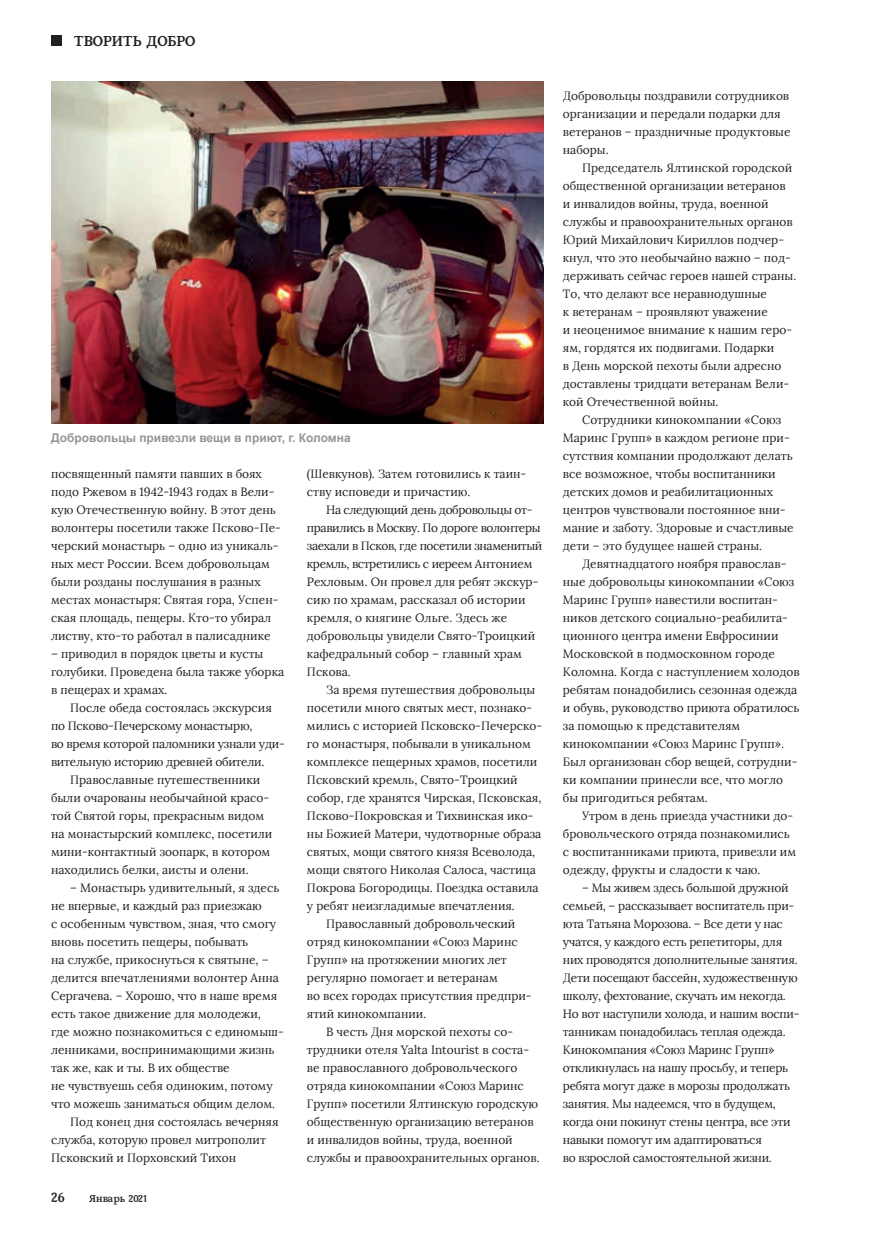
<style>
.page{position:relative;width:872px;height:1234px;background:#fff}
.page>*{position:absolute;margin:0;border:0;box-sizing:border-box;transform-origin:0 0}
.t1{font:19.5px "Fowviel";color:#231f20}
.t2{font:18px "Fowviel";color:#231f20}
.t3{font:13.5px "Fowviel";color:#231f20}
.t4{font:12px/18px "Lora";color:#231f20}
.t5{font:12px/18px "Lora";letter-spacing:-.02em;color:#231f20}
.t6{font:700 12px "Arial";color:#939598}
</style>
<div class="page">
<div style="left:51px;top:36px;width:10px;height:10px;background:#231f20"></div>
<img style="left:51px;top:82px;width:493px;height:341px">
<h1 class="t1" style="left:74px;top:32px;width:123px">ТВОРИТЬ ДОБРО</h1>
<p class="t6" style="left:51px;top:429px;width:301px">Добровольцы привезли вещи в приют, г. Коломна</p>
<p class="t4" style="left:51px;top:464px;width:231px">посвященный памяти павших в боях подо Ржевом в 1942-1943 годах в Вели&shy;кую Отечественную войну. В этот день волонтеры посетили также Псково-Пе&shy;черский монастырь – одно из уникаль&shy;ных мест России. Всем добровольцам были розданы послушания в разных местах монастыря: Святая гора, Успен&shy;ская площадь, пещеры. Кто-то убирал листву, кто-то работал в палисаднике</p>
<p class="t4" style="left:51px;top:644px;width:235px">– приводил в порядок цветы и кусты голубики. Проведена была также уборка в пещерах и храмах.</p>
<p class="t4" style="left:70px;top:698px;width:203px">После обеда состоялась экскурсия</p>
<p class="t5" style="left:51px;top:716px;width:203px">по Псково-Печерскому монастырю,</p>
<p class="t5" style="left:51px;top:734px;width:235px">во время которой паломники узнали уди-</p>
<p class="t5" style="left:51px;top:752px;width:215px">вительную историю древней обители.</p>
<p class="t4" style="left:70px;top:770px;width:191px">Православные путешественники</p>
<p class="t4" style="left:51px;top:788px;width:220px">были очарованы необычайной красо-</p>
<p class="t4" style="left:51px;top:806px;width:215px">той Святой горы, прекрасным видом</p>
<p class="t4" style="left:51px;top:824px;width:223px">на монастырский комплекс, посетили</p>
<p class="t4" style="left:51px;top:842px;width:221px">мини-контактный зоопарк, в котором</p>
<p class="t4" style="left:51px;top:860px;width:199px">находились белки, аисты и олени.</p>
<p class="t4" style="left:70px;top:878px;width:211px">– Монастырь удивительный, я здесь</p>
<p class="t4" style="left:51px;top:896px;width:212px">не впервые, и каждый раз приезжаю</p>
<p class="t4" style="left:51px;top:914px;width:227px">с особенным чувством, зная, что смогу</p>
<p class="t4" style="left:51px;top:932px;width:199px">вновь посетить пещеры, побывать</p>
<p class="t4" style="left:51px;top:950px;width:219px">на службе, прикоснуться к святыне, –</p>
<p class="t4" style="left:51px;top:968px;width:229px">делится впечатлениями волонтер Анна</p>
<p class="t4" style="left:51px;top:986px;width:228px">Сергачева. – Хорошо, что в наше время</p>
<p class="t4" style="left:51px;top:1004px;width:211px">есть такое движение для молодежи,</p>
<p class="t4" style="left:51px;top:1022px;width:234px">где можно познакомиться с единомыш-</p>
<p class="t4" style="left:51px;top:1040px;width:225px">ленниками, воспринимающими жизнь</p>
<p class="t4" style="left:51px;top:1058px;width:180px">так же, как и ты. В их обществе</p>
<p class="t4" style="left:51px;top:1076px;width:223px">не чувствуешь себя одиноким, потому</p>
<p class="t4" style="left:51px;top:1094px;width:225px">что можешь заниматься общим делом.</p>
<p class="t4" style="left:70px;top:1112px;width:210px">Под конец дня состоялась вечерняя</p>
<p class="t4" style="left:51px;top:1130px;width:216px">служба, которую провел митрополит</p>
<p class="t4" style="left:51px;top:1148px;width:187px">Псковский и Порховский Тихон</p>
<h2 class="t2" style="left:51px;top:1188px;width:15px">26</h2>
<p class="t3" style="left:89px;top:1191px;width:59px">Январь 2021</p>
<p class="t4" style="left:307px;top:464px;width:221px">(Шевкунов). Затем готовились к таин&shy;ству исповеди и причастию.</p>
<p class="t4" style="left:307px;top:500px;width:237px;text-indent:19px">На следующий день добровольцы от&shy;правились в Москву. По дороге волонтеры заехали в Псков, где посетили знаменитый кремль, встретились с иереем Антонием Рехловым. Он провел для ребят экскур&shy;сию по храмам, рассказал об истории кремля, о княгине Ольге. Здесь же добровольцы увидели Свято-Троицкий кафедральный собор – главный храм Пскова.</p>
<p class="t4" style="left:326px;top:680px;width:211px">За время путешествия добровольцы</p>
<p class="t4" style="left:307px;top:698px;width:227px">посетили много святых мест, познако-</p>
<p class="t4" style="left:307px;top:716px;width:237px">мились с историей Псковско-Печерско-</p>
<p class="t4" style="left:307px;top:734px;width:225px">го монастыря, побывали в уникальном</p>
<p class="t4" style="left:307px;top:752px;width:232px">комплексе пещерных храмов, посетили</p>
<p class="t4" style="left:307px;top:770px;width:212px">Псковский кремль, Свято-Троицкий</p>
<p class="t4" style="left:307px;top:788px;width:236px">собор, где хранятся Чирская, Псковская,</p>
<p class="t4" style="left:307px;top:806px;width:228px">Псково-Покровская и Тихвинская ико-</p>
<p class="t4" style="left:307px;top:824px;width:236px">ны Божией Матери, чудотворные образа</p>
<p class="t4" style="left:307px;top:842px;width:230px">святых, мощи святого князя Всеволода,</p>
<p class="t4" style="left:307px;top:860px;width:230px">мощи святого Николая Салоса, частица</p>
<p class="t4" style="left:307px;top:878px;width:233px">Покрова Богородицы. Поездка оставила</p>
<p class="t4" style="left:307px;top:896px;width:209px">у ребят неизгладимые впечатления.</p>
<p class="t4" style="left:326px;top:914px;width:191px">Православный добровольческий</p>
<p class="t4" style="left:307px;top:932px;width:212px">отряд кинокомпании «Союз Маринс</p>
<p class="t4" style="left:307px;top:950px;width:201px">Групп» на протяжении многих лет</p>
<p class="t4" style="left:307px;top:968px;width:192px">регулярно помогает и ветеранам</p>
<p class="t4" style="left:307px;top:986px;width:226px">во всех городах присутствия предпри-</p>
<p class="t4" style="left:307px;top:1004px;width:121px">ятий кинокомпании.</p>
<p class="t4" style="left:326px;top:1022px;width:189px">В честь Дня морской пехоты со-</p>
<p class="t4" style="left:307px;top:1040px;width:224px">трудники отеля Yalta Intourist в соста-</p>
<p class="t4" style="left:307px;top:1058px;width:212px">ве православного добровольческого</p>
<p class="t4" style="left:307px;top:1076px;width:218px">отряда кинокомпании «Союз Маринс</p>
<p class="t4" style="left:307px;top:1094px;width:233px">Групп» посетили Ялтинскую городскую</p>
<p class="t4" style="left:307px;top:1112px;width:228px">общественную организацию ветеранов</p>
<p class="t4" style="left:307px;top:1130px;width:207px">и инвалидов войны, труда, военной</p>
<p class="t4" style="left:307px;top:1148px;width:234px">службы и правоохранительных органов.</p>
<p class="t4" style="left:563px;top:86px;width:229px">Добровольцы поздравили сотрудников организации и передали подарки для ветеранов – праздничные продуктовые наборы.</p>
<p class="t4" style="left:563px;top:158px;width:235px;text-indent:19px">Председатель Ялтинской городской общественной организации ветеранов<br>и инвалидов войны, труда, военной службы и правоохранительных органов Юрий Михайлович Кириллов подчер&shy;кнул, что это необычайно важно – под&shy;держивать сейчас героев нашей страны.<br>То, что делают все неравнодушные<br>к ветеранам – проявляют уважение<br>и неоценимое внимание к нашим геро&shy;ям, гордятся их подвигами. Подарки<br>в День морской пехоты были адресно доставлены тридцати ветеранам Вели&shy;кой Отечественной войны.</p>
<p class="t4" style="left:563px;top:410px;width:232px;text-indent:19px">Сотрудники кинокомпании «Союз Маринс Групп» в каждом регионе при&shy;сутствия компании продолжают делать все возможное, чтобы воспитанники детских домов и реабилитационных центров чувствовали постоянное вни&shy;мание и заботу. Здоровые и счастливые дети – это будущее нашей страны.</p>
<p class="t4" style="left:563px;top:554px;width:238px;text-indent:19px">Девятнадцатого ноября православ&shy;ные добровольцы кинокомпании «Союз Маринс Групп» навестили воспитан&shy;ников детского социально-реабилита&shy;ционного центра имени Евфросинии Московской в подмосковном городе Коломна. Когда с наступлением холодов ребятам понадобились сезонная одежда и обувь, руководство приюта обратилось за помощью к представителям кинокомпании «Союз Маринс Групп».<br>Был организован сбор вещей, сотрудни&shy;ки компании принесли все, что могло бы пригодиться ребятам.</p>
<p class="t4" style="left:563px;top:806px;width:235px;text-indent:19px">Утром в день приезда участники до&shy;бровольческого отряда познакомились с воспитанниками приюта, привезли им одежду, фрукты и сладости к чаю.</p>
<p class="t5" style="left:563px;top:878px;width:238px;text-indent:19px">– Мы живем здесь большой дружной семьей, – рассказывает воспитатель при&shy;юта Татьяна Морозова. – Все дети у нас учатся, у каждого есть репетиторы, для них проводятся дополнительные занятия.<br>Дети посещают бассейн, художественную школу, фехтование, скучать им некогда.<br>Но вот наступили холода, и нашим воспи&shy;танникам понадобилась теплая одежда.<br>Кинокомпания «Союз Маринс Групп» откликнулась на нашу просьбу, и теперь ребята могут даже в морозы продолжать занятия. Мы надеемся, что в будущем, когда они покинут стены центра, все эти навыки помогут им адаптироваться<br>во взрослой самостоятельной жизни.</p>
</div>
